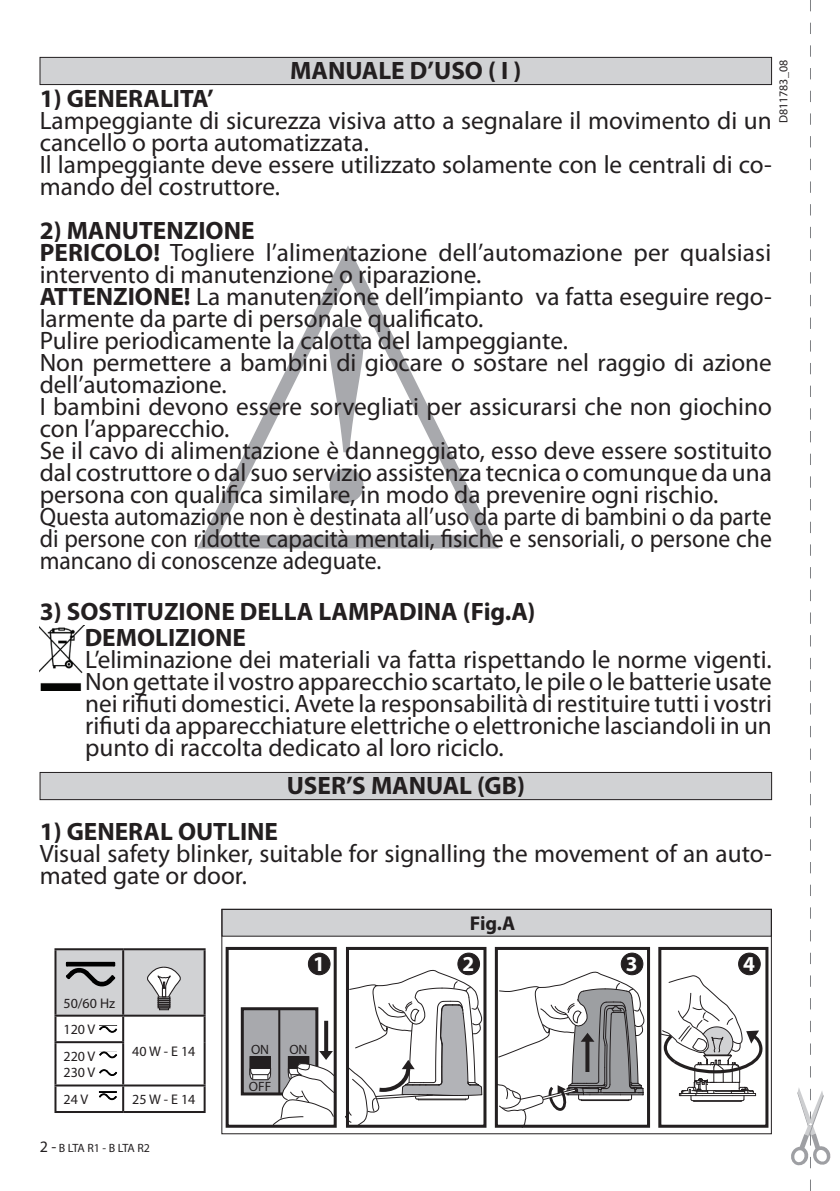
<style>
.page{position:relative;width:840px;height:1191px;background:#fff}
.page>*{position:absolute;margin:0;border:0;box-sizing:border-box;transform-origin:0 0}
.t1{font:25.2px/22px "Myriad Pro";color:#231f20}
.t2{font:700 25.2px/26px "Myriad Pro";color:#231f20}
.t3{font:700 21.4px "Myriad Pro";color:#fff}
.t4{font:700 20px "Myriad Pro";color:#231f20}
.t5{font:14px/16.8px "Myriad Pro";color:#231f20}
.t6{font:13.4px "Myriad Pro";color:#231f20}
.t7{font:12px "Myriad Pro";letter-spacing:-.075em;color:#231f20}
.t8{font:12px "Myriad Pro";color:#231f20}
.s1{font-weight:700}
.s2{font-size:16px}
</style>
<div class="page">
<svg style="left:791px;top:0;width:40px;height:1191px"></svg>
<svg style="left:197px;top:246px;width:302px;height:303px"></svg>
<svg style="left:329px;top:326px;width:34px;height:176px"></svg>
<div style="left:40px;top:57px;width:731px;height:28px;background:#d1d2d4"></div>
<div style="left:40px;top:57px;width:731px;height:28px;border:1px solid #231f20"></div>
<img style="left:40px;top:625px;width:45px;height:65px">
<div style="left:40px;top:772px;width:731px;height:27px;background:#d1d2d4"></div>
<div style="left:40px;top:772px;width:731px;height:28px;border:1px solid #231f20"></div>
<div style="left:346px;top:947px;width:140px;height:180px;border:3px solid #231f20"></div>
<div style="left:494px;top:947px;width:155px;height:180px;border:3px solid #231f20"></div>
<div style="left:658px;top:947px;width:110px;height:180px;border:3px solid #231f20"></div>
<div style="left:457px;top:953px;width:22px;height:21px;background:#231f20;border-radius:50%"></div>
<div style="left:457px;top:952px;width:22px;height:23px;border:1px solid #231f20;border-radius:50%"></div>
<div style="left:621px;top:953px;width:21px;height:21px;background:#231f20;border-radius:50%"></div>
<div style="left:620px;top:952px;width:22px;height:23px;border:1px solid #231f20;border-radius:50%"></div>
<div style="left:738px;top:953px;width:21px;height:21px;background:#231f20;border-radius:50%"></div>
<div style="left:737px;top:952px;width:23px;height:23px;border:1px solid #231f20;border-radius:50%"></div>
<svg style="left:225px;top:946px;width:112px;height:182px"></svg>
<svg style="left:345px;top:969px;width:137px;height:158px"></svg>
<hr style="left:693px;top:1101px;width:47px;height:1px;background:#231f20">
<svg style="left:494px;top:971px;width:150px;height:157px"></svg>
<svg style="left:659px;top:975px;width:106px;height:126px"></svg>
<div style="left:222px;top:909px;width:549px;height:27px;background:#d1d2d4"></div>
<div style="left:221px;top:909px;width:550px;height:225px;border:1px solid #231f20"></div>
<hr style="left:54px;top:950px;width:2px;height:64px;background:#231f20">
<hr style="left:203px;top:950px;width:2px;height:64px;background:#231f20">
<hr style="left:54px;top:1016px;width:2px;height:25px;background:#231f20">
<hr style="left:122px;top:1016px;width:2px;height:25px;background:#231f20">
<hr style="left:203px;top:1016px;width:2px;height:26px;background:#231f20">
<hr style="left:54px;top:1043px;width:2px;height:41px;background:#231f20">
<hr style="left:122px;top:1043px;width:2px;height:41px;background:#231f20">
<hr style="left:203px;top:1042px;width:2px;height:42px;background:#231f20">
<hr style="left:54px;top:1084px;width:69px;height:2px;background:#231f20">
<hr style="left:54px;top:1086px;width:2px;height:25px;background:#231f20">
<hr style="left:123px;top:1084px;width:82px;height:2px;background:#231f20">
<hr style="left:122px;top:1086px;width:2px;height:25px;background:#231f20">
<hr style="left:203px;top:1086px;width:2px;height:25px;background:#231f20">
<hr style="left:54px;top:1111px;width:69px;height:2px;background:#231f20">
<hr style="left:123px;top:1111px;width:82px;height:2px;background:#231f20">
<hr style="left:54px;top:1014px;width:69px;height:2px;background:#231f20">
<hr style="left:123px;top:1014px;width:82px;height:2px;background:#231f20">
<hr style="left:54px;top:1041px;width:70px;height:2px;background:#231f20">
<hr style="left:54px;top:948px;width:69px;height:2px;background:#231f20">
<hr style="left:123px;top:948px;width:82px;height:2px;background:#231f20">
<svg style="left:99px;top:1051px;width:18px;height:7px"></svg>
<svg style="left:99px;top:1025px;width:19px;height:7px"></svg>
<svg style="left:99px;top:1069px;width:18px;height:7px"></svg>
<svg style="left:98px;top:1091px;width:19px;height:9px"></svg>
<svg style="left:55px;top:949px;width:149px;height:66px;background:#bcbdbe"></svg>
<hr style="left:67px;top:963px;width:47px;height:2px;background:#000">
<p class="t2" style="left:290px;top:57px;width:232px">MANUALE D’USO ( I )</p>
<p class="t2" style="left:40px;top:85px;width:175px">1) GENERALITA’</p>
<p class="t1" style="left:40px;top:109px;width:733px">Lampeggiante di sicurezza visiva atto a segnalare il movimento di un cancello o porta automatizzata.<br>Il lampeggiante deve essere utilizzato solamente con le centrali di co&shy;mando del costruttore.</p>
<p class="t1" style="left:40px;top:219px;width:733px"><span class="s1">2) MANUTENZIONE<br>PERICOLO!</span> Togliere l’alimentazione dell’automazione per qualsiasi intervento di manutenzione o riparazione.<br><span class="s1">ATTENZIONE!</span> La manutenzione dell’impianto va fatta eseguire rego&shy;larmente da parte di personale qualificato.<br>Pulire periodicamente la calotta del lampeggiante.<br>Non permettere a bambini di giocare o sostare nel raggio di azione dell’automazione.<br>I bambini devono essere sorvegliati per assicurarsi che non giochino con l’apparecchio.<br>Se il cavo di alimentazione è danneggiato, esso deve essere sostituito dal costruttore o dal suo servizio assistenza tecnica o comunque da una persona con qualifica similare, in modo da prevenire ogni rischio.<br>Questa automazione non è destinata all’uso da parte di bambini o da parte di persone con ridotte capacità mentali, fisiche e sensoriali, o persone che mancano di conoscenze adeguate.</p>
<p class="t2" style="left:85px;top:597px;width:452px;text-indent:-45px">3) SOSTITUZIONE DELLA LAMPADINA (Fig.A)<br>DEMOLIZIONE</p>
<p class="t1" style="left:85px;top:648px;width:688px;text-align:justify">L’eliminazione dei materiali va fatta rispettando le norme vigenti.<br>Non gettate il vostro apparecchio scartato, le pile o le batterie usate nei rifiuti domestici. Avete la responsabilità di restituire tutti i vostri rifiuti da apparecchiature elettriche o elettroniche lasciandoli in un punto di raccolta dedicato al loro riciclo.</p>
<p class="t2" style="left:286px;top:772px;width:239px">USER’S MANUAL (GB)</p>
<p class="t2" style="left:40px;top:817px;width:240px">1) GENERAL OUTLINE</p>
<p class="t1" style="left:40px;top:842px;width:733px">Visual safety blinker, suitable for signalling the movement of an auto&shy;mated gate or door.</p>
<p class="t8" style="left:775px;top:123px;width:65px;rotate:-90deg">D811783_08</p>
<p class="t4" style="left:469px;top:909px;width:47px">Fig.A</p>
<p class="t3" style="left:313px;top:950px;width:13px">1</p>
<p class="t3" style="left:462px;top:950px;width:13px">2</p>
<p class="t3" style="left:625px;top:950px;width:13px">3</p>
<p class="t3" style="left:742px;top:950px;width:13px">4</p>
<p class="t5" style="left:63px;top:994px;width:53px">50/60 Hz</p>
<p class="t5" style="left:63px;top:1020px;width:33px">120 V</p>
<p class="t5" style="left:132px;top:1042px;width:65px">40 W - E 14</p>
<p class="t5" style="left:63px;top:1047px;width:33px">220 V<br>230 V</p>
<p class="t5" style="left:63px;top:1090px;width:26px">24 V</p>
<p class="t5" style="left:132px;top:1090px;width:65px">25 W - E 14</p>
<p class="t6" style="left:251px;top:1041px;width:20px">ON</p>
<p class="t6" style="left:249px;top:1078px;width:24px">OFF</p>
<p class="t6" style="left:289px;top:1041px;width:20px">ON</p>
<p class="t7" style="left:40px;top:1140px;width:112px"><span class="s2">2 -</span> B LTA R1 - B LTA R2</p>
</div>
